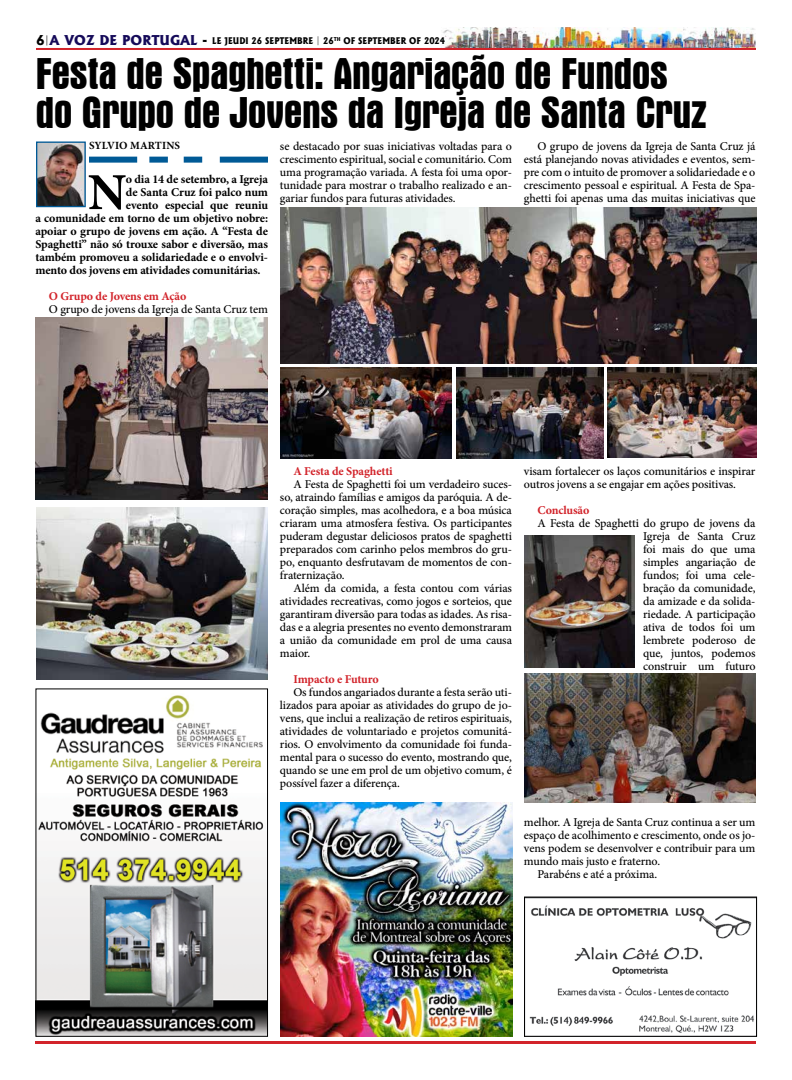
<style>
.page{position:relative;width:792px;height:1080px;background:#fff}
.page>*{position:absolute;margin:0;border:0;box-sizing:border-box;transform-origin:0 0}
.t1{font:700 52px "Minion Pro";color:#000}
.t2{font:700 condensed 45px/39px "Aurora BT";letter-spacing:-.02em;color:#000}
.t3{font:500 12px/13px "Minion Pro";letter-spacing:-.01em;color:#000;text-align:justify}
.t4{font:700 12px "Minion Pro";letter-spacing:-.01em;color:#000}
.t5{font:700 12px "Minion Pro";letter-spacing:-.01em;color:#d2232a}
.t6{font:700 11px "Minion Pro";letter-spacing:.01em;color:#000}
.t7{font:800 8.8px "Albertus";color:#000;scale:.91 1}
.s1{font-size:13px}
.s2{font-size:13px;color:#150a59}
</style>
<div class="page">
<img style="left:442px;top:27px;width:314px;height:21px">
<hr style="left:36px;top:48px;width:720px;height:2px;background:#d2232a">
<hr style="left:36px;top:1041px;width:720px;height:3px;background:#d2232a">
<img style="left:529px;top:905px;width:225px;height:128px">
<div style="left:524px;top:897px;width:233px;height:140px;border:1px solid #000"></div>
<img style="left:37px;top:695px;width:229px;height:340px">
<div style="left:35px;top:688px;width:233px;height:349px;border:1px solid #000"></div>
<img style="left:35px;top:317px;width:233px;height:182px">
<div style="left:89px;top:157px;width:48px;height:6px;background:#005a96"></div>
<div style="left:149px;top:157px;width:19px;height:6px;background:#005a96"></div>
<div style="left:184px;top:157px;width:18px;height:6px;background:#005a96"></div>
<div style="left:220px;top:157px;width:48px;height:6px;background:#005a96"></div>
<img style="left:38px;top:144px;width:46px;height:61px">
<div style="left:36px;top:142px;width:50px;height:65px;border:1px solid #005a96"></div>
<img style="left:281px;top:802px;width:232px;height:234px">
<img style="left:36px;top:508px;width:232px;height:172px">
<img style="left:280px;top:368px;width:172px;height:90px">
<img style="left:456px;top:368px;width:147px;height:90px">
<img style="left:524px;top:674px;width:232px;height:128px">
<img style="left:608px;top:367px;width:148px;height:91px">
<img style="left:524px;top:536px;width:110px;height:131px">
<img style="left:280px;top:208px;width:476px;height:155px">
<p class="t7" style="left:36px;top:35px;width:451px"><span class="s1">6</span><sup>|</sup><span class="s2">A VOZ DE PORTUGAL</span> <span class="s1">-</span> LE JEUDI 26 SEPTEMBRE | 26<sup>TH</sup> OF SEPTEMBER OF 2024</p>
<h2 class="t2" style="left:35px;top:55px;width:673px">Festa de Spaghetti: Angariação de Fundos do Grupo de Jovens da Igreja de Santa Cruz</h2>
<p class="t6" style="left:89px;top:138px;width:93px">SYLVIO MARTINS</p>
<h1 class="t1" style="left:88px;top:156px;width:40px">N</h1>
<p class="t4" style="left:126px;top:171px;width:144px">o dia 14 de setembro, a Igreja</p>
<p class="t4" style="left:126px;top:184px;width:144px">de Santa Cruz foi palco num</p>
<p class="t4" style="left:126px;top:197px;width:144px">evento especial que reuniu</p>
<p class="t4" style="left:35px;top:210px;width:234px">a comunidade em torno de um objetivo nobre:</p>
<p class="t4" style="left:35px;top:223px;width:234px">apoiar o grupo de jovens em ação. A “Festa de</p>
<p class="t4" style="left:35px;top:236px;width:234px">Spaghetti” não só trouxe sabor e diversão, mas</p>
<p class="t4" style="left:35px;top:249px;width:234px">também promoveu a solidariedade e o envolvi-</p>
<p class="t4" style="left:35px;top:262px;width:227px">mento dos jovens em atividades comunitárias.</p>
<p class="t5" style="left:49px;top:288px;width:139px">O Grupo de Jovens em Ação</p>
<p class="t3" style="left:49px;top:303px;width:221px">O grupo de jovens da Igreja de Santa Cruz tem</p>
<p class="t3" style="left:280px;top:140px;width:234px">se destacado por suas iniciativas voltadas para o crescimento espiritual, social e comunitário. Com uma programação variada. A festa foi uma opor&shy;tunidade para mostrar o trabalho realizado e an&shy;gariar fundos para futuras atividades.</p>
<p class="t3" style="left:524px;top:140px;width:233px;text-indent:14px">O grupo de jovens da Igreja de Santa Cruz já está planejando novas atividades e eventos, sem&shy;pre com o intuito de promover a solidariedade e o crescimento pessoal e espiritual. A Festa de Spa&shy;ghetti foi apenas uma das muitas iniciativas que</p>
<p class="t5" style="left:293px;top:463px;width:101px">A Festa de Spaghetti</p>
<p class="t3" style="left:280px;top:478px;width:234px;text-indent:14px">A Festa de Spaghetti foi um verdadeiro suces&shy;so, atraindo famílias e amigos da paróquia. A de&shy;coração simples, mas acolhedora, e a boa música criaram uma atmosfera festiva. Os participantes puderam degustar deliciosos pratos de spaghetti preparados com carinho pelos membros do gru&shy;po, enquanto desfrutavam de momentos de con&shy;fraternização.</p>
<p class="t3" style="left:280px;top:582px;width:234px;text-indent:14px">Além da comida, a festa contou com várias atividades recreativas, como jogos e sorteios, que garantiram diversão para todas as idades. As risa&shy;das e a alegria presentes no evento demonstraram a união da comunidade em prol de uma causa maior.</p>
<p class="t5" style="left:293px;top:671px;width:87px">Impacto e Futuro</p>
<p class="t3" style="left:280px;top:686px;width:234px;text-indent:14px">Os fundos angariados durante a festa serão uti&shy;lizados para apoiar as atividades do grupo de jo&shy;vens, que inclui a realização de retiros espirituais, atividades de voluntariado e projetos comunitá&shy;rios. O envolvimento da comunidade foi funda&shy;mental para o sucesso do evento, mostrando que, quando se une em prol de um objetivo comum, é possível fazer a diferença.</p>
<p class="t3" style="left:524px;top:465px;width:233px">visam fortalecer os laços comunitários e inspirar outros jovens a se engajar em ações positivas.</p>
<p class="t5" style="left:537px;top:502px;width:53px">Conclusão</p>
<p class="t3" style="left:643px;top:517px;width:114px;text-indent:-106px">A Festa de Spaghetti do grupo de jovens da Igreja de Santa Cruz foi mais do que uma simples angariação de fundos; foi uma cele&shy;bração da comunidade, da amizade e da solida&shy;riedade. A participação ativa de todos foi um lembrete poderoso de que, juntos, podemos construir um futuro</p>
<p class="t3" style="left:524px;top:816px;width:233px">melhor. A Igreja de Santa Cruz continua a ser um</p>
<p class="t3" style="left:524px;top:829px;width:233px">espaço de acolhimento e crescimento, onde os jo-</p>
<p class="t3" style="left:524px;top:842px;width:233px">vens podem se desenvolver e contribuir para um</p>
<p class="t3" style="left:524px;top:855px;width:138px">mundo mais justo e fraterno.</p>
<p class="t3" style="left:537px;top:868px;width:121px">Parabéns e até a próxima.</p>
</div>
